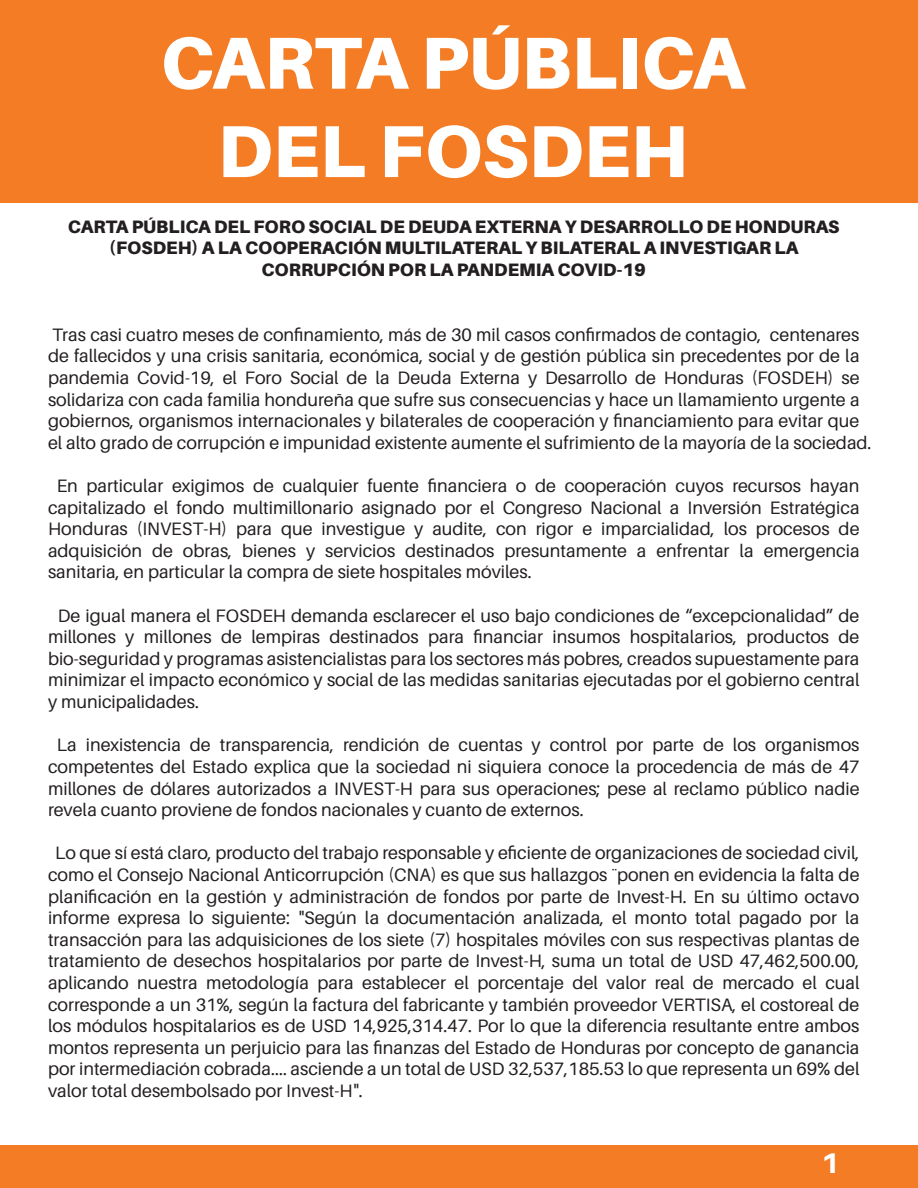
<style>
.page{position:relative;width:918px;height:1188px;background:#fff}
.page>*{position:absolute;margin:0;border:0;box-sizing:border-box;transform-origin:0 0}
.t1{font:900 73.65px/88.3px "Aileron";color:#fff;text-align:center}
.t2{font:800 28.5px "Aileron";color:#fff}
.t3{font:18px/21.6px "Aileron";color:#231f20;text-align:justify}
.t4{font:900 18px/21.6px "Aileron";color:#231f20;text-align:center}
</style>
<div class="page">
<div style="left:0;top:0;width:918px;height:202px;background:#f37c24"></div>
<div style="left:0;top:1146px;width:918px;height:42px;background:#f37c24"></div>
<h1 class="t1" style="left:160px;top:18px;width:586px">CARTA PÚBLICA<br>DEL FOSDEH</h1>
<p class="t4" style="left:68px;top:216px;width:773px">CARTA PÚBLICA DEL FORO SOCIAL DE DEUDA EXTERNA Y DESARROLLO DE HONDURAS (FOSDEH) A LA COOPERACIÓN MULTILATERAL Y BILATERAL A INVESTIGAR LA<br>CORRUPCIÓN POR LA PANDEMIA COVID-19</p>
<p class="t3" style="left:48px;top:324px;width:825px;text-align:left">Tras casi cuatro meses de confinamiento, más de 30 mil casos confirmados de contagio, centenares de fallecidos y una crisis sanitaria, económica, social y de gestión pública sin precedentes por de la pandemia Covid-19, el Foro Social de la Deuda Externa y Desarrollo de Honduras (FOSDEH) se solidariza con cada familia hondureña que sufre sus consecuencias y hace un llamamiento urgente a gobiernos, organismos internacionales y bilaterales de cooperación y financiamiento para evitar que el alto grado de corrupción e impunidad existente aumente el sufrimiento de la mayoría de la sociedad.</p>
<p class="t3" style="left:48px;top:475px;width:813px;text-indent:9px">En particular exigimos de cualquier fuente financiera o de cooperación cuyos recursos hayan capitalizado el fondo multimillonario asignado por el Congreso Nacional a Inversión Estratégica Honduras (INVEST-H) para que investigue y audite, con rigor e imparcialidad, los procesos de adquisición de obras, bienes y servicios destinados presuntamente a enfrentar la emergencia sanitaria, en particular la compra de siete hospitales móviles.</p>
<p class="t3" style="left:48px;top:605px;width:813px;text-indent:10px">De igual manera el FOSDEH demanda esclarecer el uso bajo condiciones de “excepcionalidad” de millones y millones de lempiras destinados para financiar insumos hospitalarios, productos de bio-seguridad y programas asistencialistas para los sectores más pobres, creados supuestamente para minimizar el impacto económico y social de las medidas sanitarias ejecutadas por el gobierno central y municipalidades.</p>
<p class="t3" style="left:48px;top:734px;width:813px;text-indent:9px">La inexistencia de transparencia, rendición de cuentas y control por parte de los organismos competentes del Estado explica que la sociedad ni siquiera conoce la procedencia de más de 47 millones de dólares autorizados a INVEST-H para sus operaciones; pese al reclamo público nadie revela cuanto proviene de fondos nacionales y cuanto de externos.</p>
<p class="t3" style="left:48px;top:842px;width:813px;text-indent:7px">Lo que sí está claro, producto del trabajo responsable y eficiente de organizaciones de sociedad civil, como el Consejo Nacional Anticorrupción (CNA) es que sus hallazgos ¨ponen en evidencia la falta de planificación en la gestión y administración de fondos por parte de Invest-H. En su último octavo informe expresa lo siguiente: "Según la documentación analizada, el monto total pagado por la transacción para las adquisiciones de los siete (7) hospitales móviles con sus respectivas plantas de tratamiento de desechos hospitalarios por parte de Invest-H, suma un total de USD 47,462,500.00, aplicando nuestra metodología para establecer el porcentaje del valor real de mercado el cual corresponde a un 31%, según la factura del fabricante y también proveedor VERTISA, el costoreal de los módulos hospitalarios es de USD 14,925,314.47. Por lo que la diferencia resultante entre ambos montos representa un perjuicio para las finanzas del Estado de Honduras por concepto de ganancia por intermediación cobrada.... asciende a un total de USD 32,537,185.53 lo que representa un 69% del valor total desembolsado por Invest-H".</p>
<h2 class="t2" style="left:821px;top:1147px;width:20px">1</h2>
</div>
